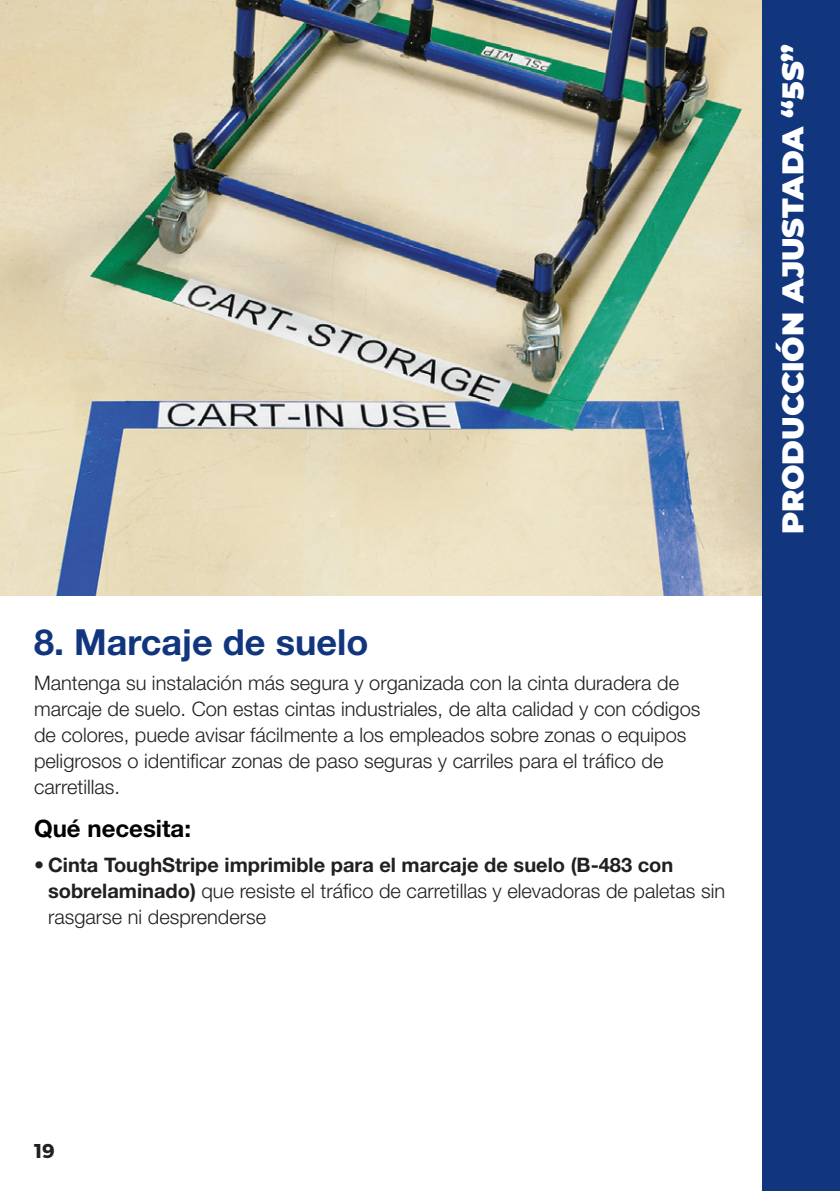
<style>
.page{position:relative;width:840px;height:1191px;background:#fff}
.page>*{position:absolute;margin:0;border:0;box-sizing:border-box;transform-origin:0 0}
.t1{font:700 36px "Helvetica Neue LT Pro";color:#11367e}
.t2{font:900 30px "Montserrat";color:#fff}
.t3{font:700 24px "Helvetica Neue LT Pro";color:#000}
.t4{font:300 20px/26px "Helvetica Neue LT Pro";color:#231f20}
.t5{font:700 20px "Montserrat";color:#231f20}
.s1{font-weight:700}
</style>
<div class="page">
<img style="left:0;top:0;width:762px;height:595px">
<div style="left:762px;top:0;width:77px;height:595px;background:#11367e"></div>
<div style="left:762px;top:595px;width:77px;height:596px;background:#11367e"></div>
<h1 class="t1" style="left:34px;top:619px;width:336px">8. Marcaje de suelo</h1>
<p class="t4" style="left:34px;top:669px;width:667px">Mantenga su instalación más segura y organizada con la cinta duradera de marcaje de suelo. Con estas cintas industriales, de alta calidad y con códigos de colores, puede avisar fácilmente a los empleados sobre zonas o equipos peligrosos o identificar zonas de paso seguras y carriles para el tráfico de carretillas.</p>
<p class="t3" style="left:34px;top:813px;width:158px">Qué necesita:</p>
<p class="t4" style="left:48px;top:851px;width:678px;text-indent:-14px"><span class="s1">• Cinta ToughStripe imprimible para el marcaje de suelo (B-483 con sobrelaminado)</span> que resiste el tráfico de carretillas y elevadoras de paletas sin rasgarse ni desprenderse</p>
<h2 class="t2" style="left:770px;top:534px;width:492px;rotate:-90deg">PRODUCCIÓN AJUSTADA “5S”</h2>
<p class="t5" style="left:34px;top:1138px;width:22px">19</p>
</div>
